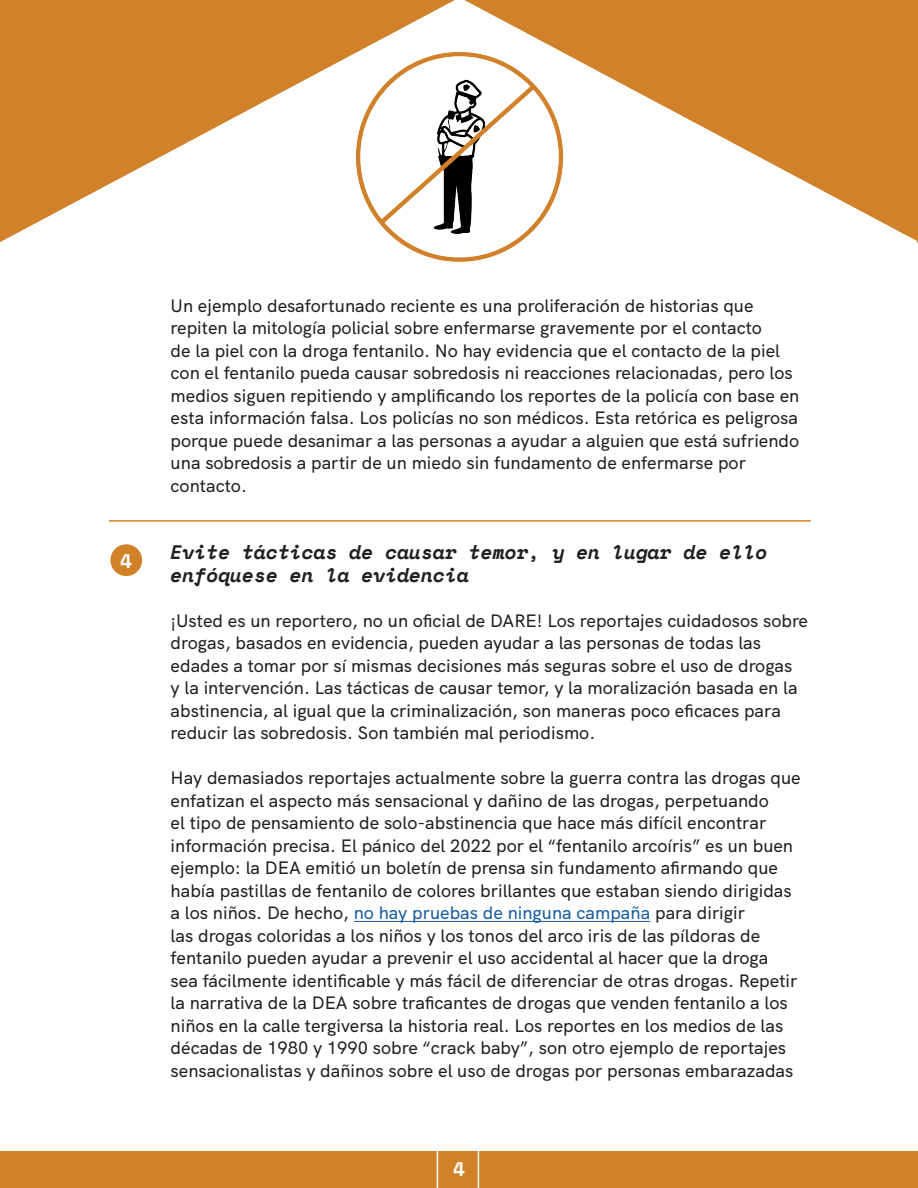
<style>
.page{position:relative;width:918px;height:1188px;background:#fff}
.page>*{position:absolute;margin:0;border:0;box-sizing:border-box;transform-origin:0 0}
.t1{font:italic 700 19.5px/22.5px "Space Mono";color:#231f20}
.t2{font:700 19.5px "Space Mono";color:#fff}
.t3{font:500 18px/22.5px "HK Grotesk";color:#231f20}
.s1{color:#175d9e}
</style>
<div class="page">
<div style="left:0;top:1151px;width:918px;height:37px;background:#d18229"></div>
<svg style="left:437px;top:1151px;width:42px;height:37px"></svg>
<img style="left:0;top:0;width:918px;height:262px">
<hr style="left:354px;top:921px;width:296px;height:1px;background:#175d9e">
<hr style="left:109px;top:520px;width:702px;height:2px;background:#d18229">
<div style="left:110px;top:544px;width:32px;height:32px;background:#d18229;border-radius:50%"></div>
<p class="t2" style="left:120px;top:546px;width:13px">4</p>
<p class="t3" style="left:171px;top:293px;width:630px">Un ejemplo desafortunado reciente es una proliferación de historias que repiten la mitología policial sobre enfermarse gravemente por el contacto<br>de la piel con la droga fentanilo. No hay evidencia que el contacto de la piel con el fentanilo pueda causar sobredosis ni reacciones relacionadas, pero los medios siguen repitiendo y amplificando los reportes de la policía con base en esta información falsa. Los policías no son médicos. Esta retórica es peligrosa porque puede desanimar a las personas a ayudar a alguien que está sufriendo una sobredosis a partir de un miedo sin fundamento de enfermarse por contacto.</p>
<p class="t1" style="left:171px;top:541px;width:598px">Evite tácticas de causar temor, y en lugar de ello enfóquese en la evidencia</p>
<p class="t3" style="left:171px;top:608px;width:639px">¡Usted es un reportero, no un oficial de DARE! Los reportajes cuidadosos sobre drogas, basados en evidencia, pueden ayudar a las personas de todas las edades a tomar por sí mismas decisiones más seguras sobre el uso de drogas<br>y la intervención. Las tácticas de causar temor, y la moralización basada en la abstinencia, al igual que la criminalización, son maneras poco eficaces para reducir las sobredosis. Son también mal periodismo.</p>
<p class="t3" style="left:171px;top:765px;width:632px">Hay demasiados reportajes actualmente sobre la guerra contra las drogas que enfatizan el aspecto más sensacional y dañino de las drogas, perpetuando<br>el tipo de pensamiento de solo-abstinencia que hace más difícil encontrar información precisa. El pánico del 2022 por el “fentanilo arcoíris” es un buen ejemplo: la DEA emitió un boletín de prensa sin fundamento afirmando que había pastillas de fentanilo de colores brillantes que estaban siendo dirigidas a los niños. De hecho, <span class="s1">no hay pruebas de ninguna campaña</span> para dirigir<br>las drogas coloridas a los niños y los tonos del arco iris de las píldoras de fentanilo pueden ayudar a prevenir el uso accidental al hacer que la droga<br>sea fácilmente identificable y más fácil de diferenciar de otras drogas. Repetir la narrativa de la DEA sobre traficantes de drogas que venden fentanilo a los niños en la calle tergiversa la historia real. Los reportes en los medios de las décadas de 1980 y 1990 sobre “crack baby”, son otro ejemplo de reportajes sensacionalistas y dañinos sobre el uso de drogas por personas embarazadas</p>
<p class="t2" style="left:453px;top:1154px;width:13px">4</p>
</div>
